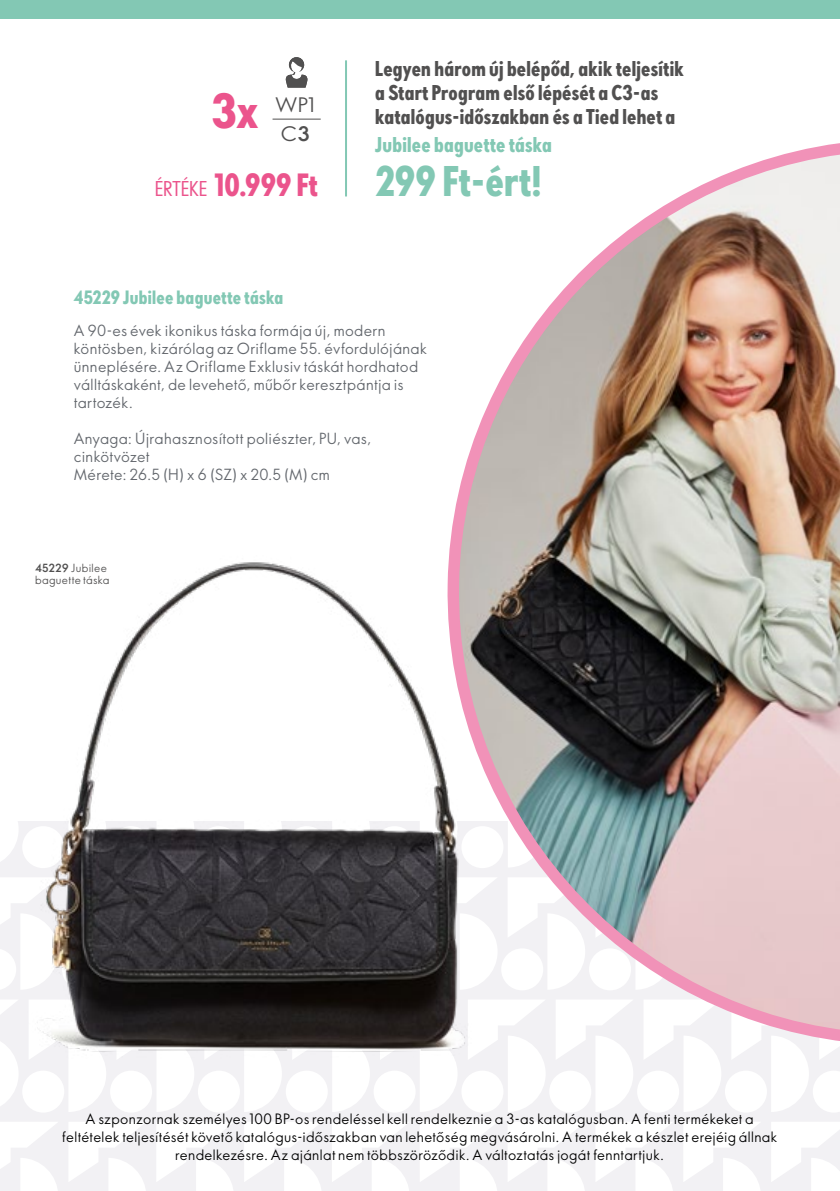
<style>
.page{position:relative;width:840px;height:1191px;background:#fff}
.page>*{position:absolute;margin:0;border:0;box-sizing:border-box;transform-origin:0 0}
.t1{font:700 46px "Oriflame Sans Cond 2.0";color:#eb548c;scale:1.07 1}
.t2{font:700 40px "Oriflame Sans Cond 2.0";letter-spacing:-.005em;color:#83c8b4}
.t3{font:700 30px "Oriflame Sans Cond 2.0";color:#eb548c}
.t4{font:700 20px/24px "Oriflame Sans Cond 2.0";letter-spacing:.01em;color:#515050}
.t5{font:700 20px "Oriflame Sans Cond 2.0";letter-spacing:.015em;color:#83c8b4}
.t6{font:19.6px/28.8px "Oriflame Sans Print";color:#515050;scale:1.07 1}
.t7{font:700 18px "Oriflame Sans Cond 2.0";letter-spacing:.015em;color:#83c8b4}
.t8{font:15px/18px "Oriflame Sans Print";letter-spacing:.02em;color:#62666c}
.t9{font:14px/18px "Oriflame Sans Print";letter-spacing:.025em;color:#000;text-align:center}
.t10{font:11px/12px "Oriflame Sans Print";letter-spacing:.03em;color:#515050}
.s1{font-weight:700}
.s2{font-weight:400;font-size:20px}
</style>
<div class="page">
<div style="left:0;top:822px;width:839px;height:369px;background:#f2f1f4"></div>
<svg style="left:0;top:822px;width:6px;height:39px"></svg>
<svg style="left:0;top:1000px;width:6px;height:106px"></svg>
<svg style="left:511px;top:1051px;width:34px;height:60px"></svg>
<div style="left:549px;top:1070px;width:42px;height:42px;background:#fff;border-radius:50%"></div>
<div style="left:636px;top:1070px;width:42px;height:42px;background:#fff;border-radius:50%"></div>
<svg style="left:643px;top:1051px;width:78px;height:61px"></svg>
<svg style="left:555px;top:1051px;width:78px;height:61px"></svg>
<div style="left:724px;top:1070px;width:42px;height:42px;background:#fff;border-radius:50%"></div>
<svg style="left:731px;top:1051px;width:108px;height:61px"></svg>
<svg style="left:0;top:878px;width:6px;height:111px"></svg>
<svg style="left:69px;top:1125px;width:77px;height:66px"></svg>
<svg style="left:0;top:1122px;width:57px;height:69px"></svg>
<svg style="left:244px;top:1125px;width:77px;height:66px"></svg>
<svg style="left:157px;top:1125px;width:76px;height:66px"></svg>
<svg style="left:420px;top:1125px;width:77px;height:66px"></svg>
<svg style="left:332px;top:1125px;width:77px;height:66px"></svg>
<svg style="left:596px;top:1122px;width:77px;height:69px"></svg>
<svg style="left:508px;top:1122px;width:77px;height:69px"></svg>
<svg style="left:771px;top:1122px;width:68px;height:69px"></svg>
<svg style="left:684px;top:1122px;width:76px;height:69px"></svg>
<svg style="left:285px;top:57px;width:23px;height:31px"></svg>
<hr style="left:272px;top:119px;width:48px;height:1px;background:#515050">
<img style="left:453px;top:143px;width:386px;height:908px">
<img style="left:6px;top:519px;width:505px;height:606px">
<div style="left:0;top:0;width:839px;height:18px;background:#83c8b4"></div>
<hr style="left:345px;top:60px;width:2px;height:136px;background:#83c8b4">
<h1 class="t1" style="left:211px;top:79px;width:45px">3x</h1>
<h3 class="t6" style="left:275px;top:90px;width:39px">WP1<br>C<span class="s1">3</span></h3>
<h3 class="t3" style="left:155px;top:164px;width:164px"><span class="s2">ÉRTÉKE</span> 10.999 Ft</h3>
<h3 class="t4" style="left:375px;top:56px;width:310px">Legyen három új belépőd, akik teljesítik a Start Program első lépését a C3-as katalógus-időszakban és a Tied lehet a</h3>
<h3 class="t5" style="left:375px;top:130px;width:178px">Jubilee baguette táska</h3>
<h2 class="t2" style="left:375px;top:153px;width:168px">299 Ft-ért!</h2>
<p class="t7" style="left:74px;top:284px;width:211px">45229 Jubilee baguette táska</p>
<p class="t8" style="left:74px;top:321px;width:354px">A 90-es évek ikonikus táska formája új, modern köntösben, kizárólag az Oriflame 55. évfordulójának ünneplésére. Az Oriflame Exklusiv táskát hordhatod válltáskaként, de levehető, műbőr keresztpántja is tartozék.</p>
<p class="t8" style="left:74px;top:429px;width:299px">Anyaga: Újrahasznosított poliészter, PU, vas, cinkötvözet<br>Mérete: 26.5 (H) x 6 (SZ) x 20.5 (M) cm</p>
<p class="t10" style="left:35px;top:562px;width:76px"><span class="s1">45229</span> Jubilee baguette táska</p>
<p class="t9" style="left:62px;top:1109px;width:716px">A szponzornak személyes 100 BP-os rendeléssel kell rendelkeznie a 3-as katalógusban. A fenti termékeket a feltételek teljesítését követő katalógus-időszakban van lehetőség megvásárolni. A termékek a készlet erejéig állnak rendelkezésre. Az ajánlat nem többszöröződik. A változtatás jogát fenntartjuk.</p>
</div>
